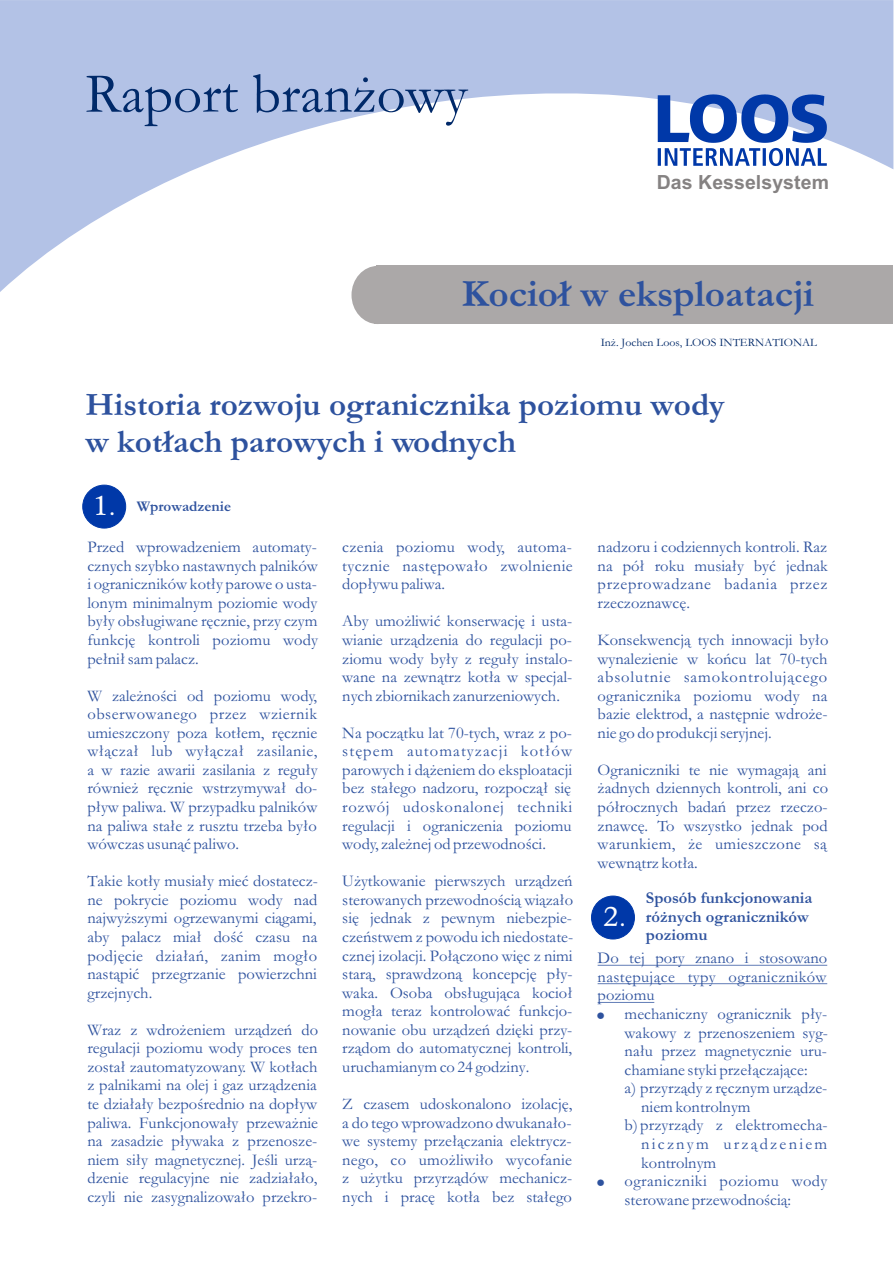
<style>
.page{position:relative;width:894px;height:1263px;background:#fff}
.page>*{position:absolute;margin:0;border:0;box-sizing:border-box;transform-origin:0 0}
.t1{font:57px "Garamond";color:#002969}
.t2{font:700 39px "Garamond";color:#2e529e}
.t3{font:700 33px/37px "Garamond";color:#2e529e}
.t4{font:27px "Dutch 809 BT";color:#fff}
.t5{font:700 19.5px "Arial";letter-spacing:.005em;color:#858282}
.t6{font:16.5px/18.6px "Garamond";color:#2e529e;text-align:justify}
.t7{font:700 16.5px/18.6px "Garamond";color:#2e529e}
.t8{font:16.5px "Garamond";letter-spacing:.025em;color:#2e529e}
.t9{font:16.5px "Garamond";letter-spacing:.135em;color:#2e529e}
.t10{font:700 15px "Garamond";color:#2e529e}
.t11{font:11.55px "Garamond";color:#002969}
</style>
<div class="page">
<div style="left:591px;top:896px;width:44px;height:43px;background:#0038a8;border:1px solid #0038a8;border-radius:50%"></div>
<div style="left:83px;top:485px;width:43px;height:43px;background:#0038a8;border:1px solid #0038a8;border-radius:50%"></div>
<svg style="left:0;top:0;width:893px;height:292px;fill:#b3c2e6"></svg>
<svg style="left:658px;top:94px;width:169px;height:72px"></svg>
<div style="left:372px;top:266px;width:521px;height:58px;background:#aba8a8"></div>
<div style="left:345px;top:294px;width:29px;height:34px;background:#fff"></div>
<div style="left:347px;top:260px;width:29px;height:33px;background:#fff"></div>
<div style="left:352px;top:266px;width:52px;height:58px;background:#aba8a8;border-radius:50%"></div>
<hr style="left:598px;top:965px;width:229px;height:1px;background:#2e529e">
<hr style="left:598px;top:983px;width:229px;height:1px;background:#2e529e">
<hr style="left:598px;top:1002px;width:56px;height:1px;background:#2e529e">
<h1 class="t1" style="left:85px;top:74px;width:384px">Raport bran¿owy</h1>
<p class="t5" style="left:657px;top:175px;width:174px">Das Kesselsystem</p>
<h2 class="t2" style="left:462px;top:280px;width:354px">Kocio³ w eksploatacji</h2>
<p class="t11" style="left:601px;top:339px;width:218px">In¿. Jochen Loos, LOOS INTERNATIONAL</p>
<h3 class="t3" style="left:86px;top:390px;width:641px">Historia rozwoju ogranicznika poziomu wody w kot³ach parowych i wodnych</h3>
<h3 class="t4" style="left:93px;top:494px;width:24px">1.</h3>
<p class="t10" style="left:137px;top:501px;width:96px">Wprowadzenie</p>
<p class="t6" style="left:87px;top:540px;width:232px">Przed wprowadzeniem automaty&shy;cznych szybko nastawnych palników i ograniczników kot³y parowe o usta&shy;lonym minimalnym poziomie wody by³y obs³ugiwane rêcznie, przy czym funkcjê kontroli poziomu wody pe³ni³ sam palacz.</p>
<p class="t6" style="left:87px;top:688px;width:232px">W zale¿noœci od poziomu wody, obserwowanego przez wziernik umieszczony poza kot³em, rêcznie w³¹cza³ lub wy³¹cza³ zasilanie, a w razie awarii zasilania z regu³y równie¿ rêcznie wstrzymywa³ do&shy;p³yw paliwa. W przypadku palników na paliwa sta³e z rusztu trzeba by³o wówczas usun¹æ paliwo.</p>
<p class="t6" style="left:87px;top:874px;width:232px">Takie kot³y musia³y mieæ dostatecz&shy;ne pokrycie poziomu wody nad najwy¿szymi ogrzewanymi ci¹gami, aby palacz mia³ doœæ czasu na podjêcie dzia³añ, zanim mog³o nast¹piæ przegrzanie powierzchni grzejnych.</p>
<p class="t6" style="left:87px;top:1022px;width:232px">Wraz z wdro¿eniem urz¹dzeñ do regulacji poziomu wody proces ten zosta³ zautomatyzowany. W kot³ach z palnikami na olej i gaz urz¹dzenia te dzia³a³y bezpoœrednio na dop³yw paliwa. Funkcjonowa³y przewa¿nie na zasadzie p³ywaka z przenosze&shy;niem si³y magnetycznej. Jeœli urz¹- dzenie regulacyjne nie zadzia³a³o, czyli nie zasygnalizowa³o przekro-</p>
<p class="t6" style="left:342px;top:540px;width:232px">czenia poziomu wody, automa&shy;tycznie nastêpowa³o zwolnienie dop³ywu paliwa.</p>
<p class="t6" style="left:342px;top:614px;width:232px">Aby umo¿liwiæ konserwacjê i usta&shy;wianie urz¹dzenia do regulacji po&shy;ziomu wody by³y z regu³y instalo&shy;wane na zewn¹trz kot³a w specjal&shy;nych zbiornikach zanurzeniowych.</p>
<p class="t6" style="left:342px;top:725px;width:232px">Na pocz¹tku lat 70-tych, wraz z po&shy;stêpem automatyzacji kot³ów parowych i d¹¿eniem do eksploatacji bez sta³ego nadzoru, rozpocz¹³ siê rozwój udoskonalonej techniki regulacji i ograniczenia poziomu wody, zale¿nej od przewodnoœci.</p>
<p class="t6" style="left:342px;top:874px;width:232px">U¿ytkowanie pierwszych urz¹dzeñ sterowanych przewodnoœci¹ wi¹za³o siê jednak z pewnym niebezpie&shy;czeñstwem z powodu ich niedostate&shy;cznej izolacji. Po³¹czono wiêc z nimi star¹, sprawdzon¹ koncepcjê p³y&shy;waka. Osoba obs³uguj¹ca kocio³ mog³a teraz kontrolowaæ funkcjo&shy;nowanie obu urz¹dzeñ dziêki przy&shy;rz¹dom do automatycznej kontroli, uruchamianym co 24 godziny.</p>
<p class="t6" style="left:342px;top:1097px;width:231px">Z czasem udoskonalono izolacjê, a do tego wprowadzono dwukana³o&shy;we systemy prze³¹czania elektrycz&shy;nego, co umo¿liwi³o wycofanie z u¿ytku przyrz¹dów mechanicz&shy;nych i pracê kot³a bez sta³ego</p>
<p class="t6" style="left:598px;top:540px;width:232px">nadzoru i codziennych kontroli. Raz na pó³ roku musia³y byæ jednak przeprowadzane badania przez rzeczoznawcê.</p>
<p class="t6" style="left:598px;top:632px;width:232px">Konsekwencj¹ tych innowacji by³o wynalezienie w koñcu lat 70-tych absolutnie samokontroluj¹cego ogranicznika poziomu wody na bazie elektrod, a nastêpnie wdro¿e&shy;nie go do produkcji seryjnej.</p>
<p class="t6" style="left:598px;top:762px;width:232px">Ograniczniki te nie wymagaj¹ ani ¿adnych dziennych kontroli, ani co pó³rocznych badañ przez rzeczo&shy;znawcê. To wszystko jednak pod warunkiem, ¿e umieszczone s¹ wewn¹trz kot³a.</p>
<p class="t7" style="left:646px;top:891px;width:168px">Sposób funkcjonowania ró¿nych ograniczników poziomu</p>
<h3 class="t4" style="left:604px;top:905px;width:24px">2.</h3>
<p class="t6" style="left:598px;top:951px;width:231px">Do tej pory znano i stosowano nastêpuj¹ce typy ograniczników poziomu</p>
<p class="t6" style="left:625px;top:1006px;width:204px">mechaniczny ogranicznik p³y-</p>
<p class="t6" style="left:625px;top:1025px;width:205px">wakowy z przenoszeniem syg-</p>
<p class="t6" style="left:625px;top:1044px;width:204px">na³u przez magnetycznie uru-</p>
<p class="t6" style="left:625px;top:1062px;width:185px">chamiane styki prze³¹czaj¹ce:</p>
<p class="t6" style="left:625px;top:1081px;width:204px">a) przyrz¹dy z rêcznym urz¹dze-</p>
<p class="t6" style="left:641px;top:1099px;width:111px">niem kontrolnym</p>
<p class="t6" style="left:625px;top:1118px;width:205px">b) przyrz¹dy z elektromecha-</p>
<p class="t9" style="left:641px;top:1138px;width:188px">nicznym urz¹dzeniem</p>
<p class="t6" style="left:641px;top:1155px;width:77px">kontrolnym</p>
<p class="t8" style="left:625px;top:1175px;width:204px">ograniczniki poziomu wody</p>
<p class="t6" style="left:625px;top:1192px;width:168px">sterowane przewodnoœci¹:</p>
</div>
